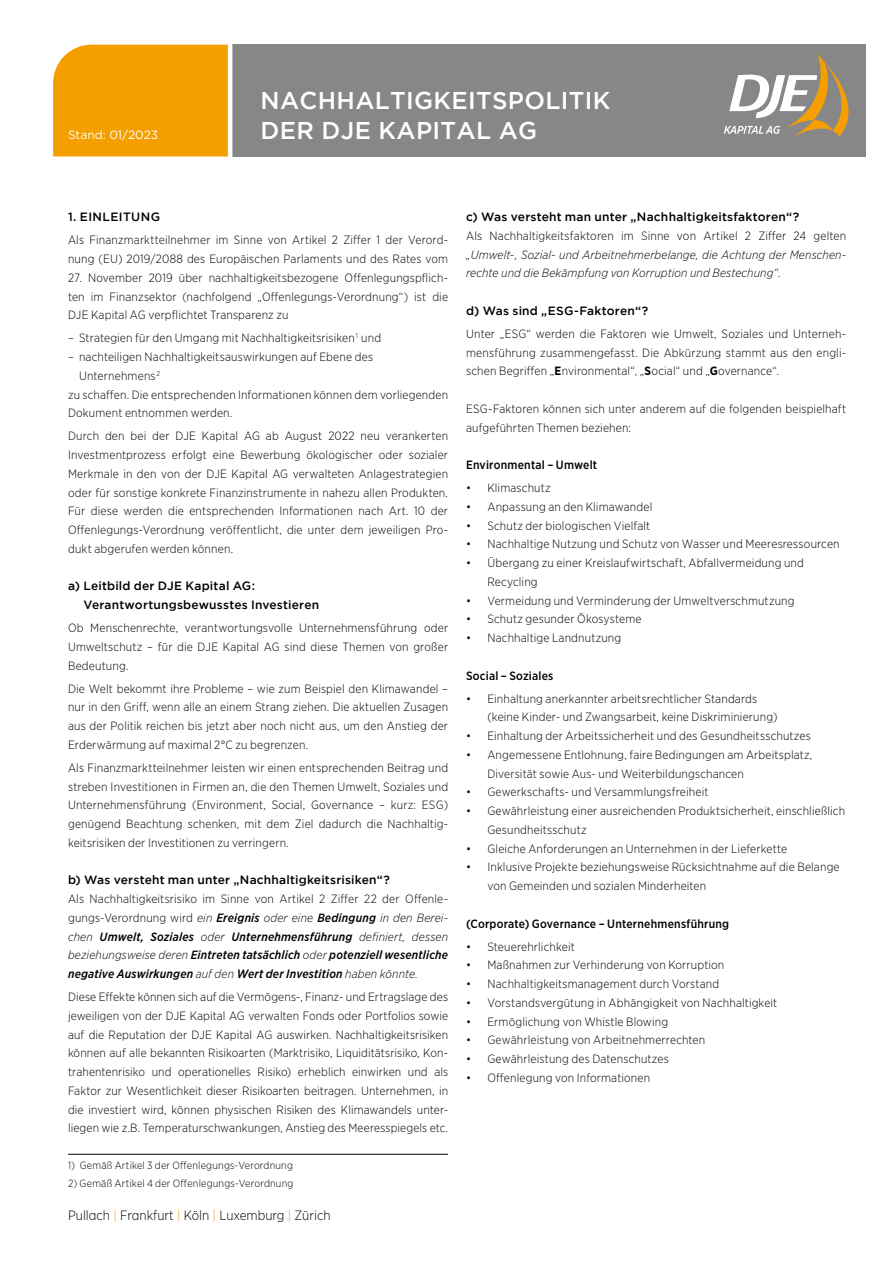
<style>
.page{position:relative;width:893px;height:1263px;background:#fff}
.page>*{position:absolute;margin:0;border:0;box-sizing:border-box;transform-origin:0 0}
.t1{font:500 24.3px "Gotham";letter-spacing:.015em;color:#fff}
.t2{font:300 13.5px "Gotham Narrow";color:#000}
.t3{font:300 12px/18.8px "Gotham Narrow";letter-spacing:.015em;color:#000}
.t4{font:italic 500 12px/18.8px "Gotham Narrow";letter-spacing:.015em;color:#000;text-align:justify}
.t5{font:500 12px/18.8px "Gotham";letter-spacing:.02em;color:#000}
.t6{font:italic 300 12px/18.8px "Gotham Narrow";letter-spacing:.01em;color:#000}
.t7{font:500 12px "Gotham Narrow";letter-spacing:.02em;color:#000}
.t8{font:12px "Gotham";color:#fff}
.t9{font:500 12px "Gotham";letter-spacing:.04em;color:#000}
.t10{font:300 10.5px "Gotham Narrow";letter-spacing:.02em;color:#000}
.s1{font-weight:300;font-style:normal}
.s2{font-weight:300}
.s3{color:#f59e00}
.s4{font-weight:700}
</style>
<div class="page">
<div style="left:53px;top:45px;width:175px;height:111px;background:#f59e00"></div>
<div style="left:232px;top:45px;width:633px;height:112px;background:#878787"></div>
<svg style="left:724px;top:54px;width:124px;height:83px"></svg>
<hr style="left:68px;top:1154px;width:380px;height:1px;background:#000">
<h1 class="t1" style="left:261px;top:87px;width:351px">NACHHALTIGKEITSPOLITIK</h1>
<p class="t8" style="left:68px;top:127px;width:92px">Stand: 01/2023</p>
<h1 class="t1" style="left:261px;top:116px;width:278px">DER DJE KAPITAL AG</h1>
<p class="t9" style="left:68px;top:210px;width:94px">1. EINLEITUNG</p>
<p class="t3" style="left:68px;top:230px;width:382px">Als Finanzmarktteilnehmer im Sinne von Artikel 2 Ziffer 1 der Verord&shy;nung (EU) 2019/2088 des Europäischen Parlaments und des Rates vom</p>
<p class="t3" style="left:68px;top:268px;width:382px;text-align:justify">27. November 2019 über nachhaltigkeitsbezogene Offenlegungspflich&shy;ten im Finanzsektor (nachfolgend „Offenlegungs-Verordnung“) ist die DJE Kapital AG verpflichtet Transparenz zu</p>
<p class="t3" style="left:68px;top:328px;width:315px">– Strategien für den Umgang mit Nachhaltigkeitsrisiken <sup>1</sup> und</p>
<p class="t3" style="left:68px;top:347px;width:307px">– nachteiligen Nachhaltigkeitsauswirkungen auf Ebene des</p>
<p class="t3" style="left:79px;top:366px;width:83px">Unternehmens <sup>2</sup></p>
<p class="t3" style="left:68px;top:385px;width:382px">zu schaffen. Die entsprechenden Informationen können dem vorliegenden</p>
<p class="t3" style="left:68px;top:403px;width:166px">Dokument entnommen werden.</p>
<p class="t3" style="left:68px;top:426px;width:382px;text-align:justify">Durch den bei der DJE Kapital AG ab August 2022 neu verankerten Investmentprozess erfolgt eine Bewerbung ökologischer oder sozialer Merkmale in den von der DJE Kapital AG verwalteten Anlagestrategien oder für sonstige konkrete Finanzinstrumente in nahezu allen Produkten.<br>Für diese werden die entsprechenden Informationen nach Art. 10 der Offenlegungs-Verordnung veröffentlicht, die unter dem jeweiligen Pro&shy;dukt abgerufen werden können.</p>
<p class="t5" style="left:83px;top:576px;width:237px;text-indent:-15px">a) Leitbild der DJE Kapital AG:<br>Verantwortungsbewusstes Investieren</p>
<p class="t3" style="left:68px;top:618px;width:382px;text-align:justify">Ob Menschenrechte, verantwortungsvolle Unternehmensführung oder Umweltschutz – für die DJE Kapital AG sind diese Themen von großer Bedeutung.</p>
<p class="t3" style="left:68px;top:679px;width:382px;text-align:justify">Die Welt bekommt ihre Probleme – wie zum Beispiel den Klimawandel – nur in den Griff, wenn alle an einem Strang ziehen. Die aktuellen Zusagen aus der Politik reichen bis jetzt aber noch nicht aus, um den Anstieg der Erderwärmung auf maximal 2°C zu begrenzen.</p>
<p class="t3" style="left:68px;top:758px;width:382px;text-align:justify">Als Finanzmarktteilnehmer leisten wir einen entsprechenden Beitrag und streben Investitionen in Firmen an, die den Themen Umwelt, Soziales und Unternehmensführung (Environment, Social, Governance – kurz: ESG) genügend Beachtung schenken, mit dem Ziel dadurch die Nachhaltig&shy;keitsrisiken der Investitionen zu verringern.</p>
<p class="t5" style="left:68px;top:870px;width:323px">b) Was versteht man unter „Nachhaltigkeitsrisiken“?</p>
<p class="t4" style="left:68px;top:889px;width:382px"><span class="s1">Als Nachhaltigkeitsrisiko im Sinne von Artikel 2 Ziffer 22 der Offenle&shy;gungs-Verordnung wird</span> <span class="s2">ein</span> Ereignis <span class="s2">oder eine</span> Bedingung <span class="s2">in den Berei&shy;chen</span> Umwelt, Soziales <span class="s2">oder</span> Unternehmensführung <span class="s2">definiert, dessen beziehungsweise deren</span> Eintreten tatsächlich <span class="s2">oder</span> potenziell wesentliche negative Auswirkungen <span class="s2">auf den</span> Wert der Investition <span class="s2">haben könnte.</span></p>
<p class="t3" style="left:68px;top:987px;width:382px;text-align:justify">Diese Effekte können sich auf die Vermögens-, Finanz- und Ertragslage des jeweiligen von der DJE Kapital AG verwalten Fonds oder Portfolios sowie auf die Reputation der DJE Kapital AG auswirken. Nachhaltigkeitsrisiken können auf alle bekannten Risikoarten (Marktrisiko, Liquiditätsrisiko, Kon&shy;trahentenrisiko und operationelles Risiko) erheblich einwirken und als Faktor zur Wesentlichkeit dieser Risikoarten beitragen. Unternehmen, in die investiert wird, können physischen Risiken des Klimawandels unter&shy;liegen wie z.B. Temperaturschwankungen, Anstieg des Meeresspiegels etc.</p>
<p class="t10" style="left:68px;top:1159px;width:226px">1) Gemäß Artikel 3 der Offenlegungs-Verordnung</p>
<p class="t10" style="left:68px;top:1177px;width:227px">2) Gemäß Artikel 4 der Offenlegungs-Verordnung</p>
<p class="t2" style="left:68px;top:1206px;width:264px">Pullach <span class="s3">|</span> Frankfurt <span class="s3">|</span> Köln <span class="s3">|</span> Luxemburg <span class="s3">|</span> Zürich</p>
<p class="t5" style="left:466px;top:207px;width:335px">c) Was versteht man unter „Nachhaltigkeitsfaktoren“?</p>
<p class="t3" style="left:466px;top:226px;width:382px">Als Nachhaltigkeitsfaktoren im Sinne von Artikel 2 Ziffer 24 gelten</p>
<p class="t6" style="left:466px;top:245px;width:382px">„Umwelt-, Sozial- und Arbeitnehmerbelange, die Achtung der Menschen&shy;rechte und die Bekämpfung von Korruption und Bestechung“.</p>
<p class="t5" style="left:466px;top:301px;width:184px">d) Was sind „ESG-Faktoren“?</p>
<p class="t3" style="left:466px;top:324px;width:382px;text-align:justify">Unter „ESG“ werden die Faktoren wie Umwelt, Soziales und Unterneh&shy;mensführung zusammengefasst. Die Abkürzung stammt aus den engli&shy;schen Begriffen „<span class="s4">E</span>nvironmental“, „<span class="s4">S</span>ocial“ und „<span class="s4">G</span>overnance“.</p>
<p class="t3" style="left:466px;top:399px;width:382px">ESG-Faktoren können sich unter anderem auf die folgenden beispielhaft aufgeführten Themen beziehen:</p>
<p class="t7" style="left:466px;top:457px;width:133px">Environmental – Umwelt</p>
<p class="t3" style="left:466px;top:478px;width:86px">• Klimaschutz</p>
<p class="t3" style="left:466px;top:497px;width:188px">• Anpassung an den Klimawandel</p>
<p class="t3" style="left:466px;top:516px;width:186px">• Schutz der biologischen Vielfalt</p>
<p class="t3" style="left:466px;top:535px;width:375px">• Nachhaltige Nutzung und Schutz von Wasser und Meeresressourcen</p>
<p class="t3" style="left:487px;top:553px;width:318px;text-indent:-21px">• Übergang zu einer Kreislaufwirtschaft, Abfallvermeidung und<br>Recycling</p>
<p class="t3" style="left:466px;top:591px;width:330px">• Vermeidung und Verminderung der Umweltverschmutzung</p>
<p class="t3" style="left:466px;top:609px;width:177px">• Schutz gesunder Ökosysteme</p>
<p class="t3" style="left:466px;top:628px;width:157px">• Nachhaltige Landnutzung</p>
<p class="t7" style="left:466px;top:668px;width:89px">Social – Soziales</p>
<p class="t3" style="left:487px;top:689px;width:292px;text-indent:-21px">• Einhaltung anerkannter arbeitsrechtlicher Standards (keine Kinder- und Zwangsarbeit, keine Diskriminierung)</p>
<p class="t3" style="left:466px;top:726px;width:346px">• Einhaltung der Arbeitssicherheit und des Gesundheitsschutzes</p>
<p class="t3" style="left:487px;top:745px;width:327px;text-indent:-21px">• Angemessene Entlohnung, faire Bedingungen am Arbeitsplatz,<br>Diversität sowie Aus- und Weiterbildungschancen</p>
<p class="t3" style="left:466px;top:782px;width:244px">• Gewerkschafts- und Versammlungsfreiheit</p>
<p class="t3" style="left:487px;top:801px;width:359px;text-indent:-21px">• Gewährleistung einer ausreichenden Produktsicherheit, einschließlich<br>Gesundheitsschutz</p>
<p class="t3" style="left:466px;top:839px;width:323px">• Gleiche Anforderungen an Unternehmen in der Lieferkette</p>
<p class="t3" style="left:487px;top:857px;width:354px;text-indent:-21px">• Inklusive Projekte beziehungsweise Rücksichtnahme auf die Belange von Gemeinden und sozialen Minderheiten</p>
<p class="t7" style="left:466px;top:916px;width:265px">(Corporate) Governance – Unternehmensführung</p>
<p class="t3" style="left:466px;top:937px;width:110px">• Steuerehrlichkeit</p>
<p class="t3" style="left:466px;top:955px;width:260px">• Maßnahmen zur Verhinderung von Korruption</p>
<p class="t3" style="left:466px;top:974px;width:255px">• Nachhaltigkeitsmanagement durch Vorstand</p>
<p class="t3" style="left:466px;top:993px;width:313px">• Vorstandsvergütung in Abhängigkeit von Nachhaltigkeit</p>
<p class="t3" style="left:466px;top:1012px;width:203px">• Ermöglichung von Whistle Blowing</p>
<p class="t3" style="left:466px;top:1030px;width:241px">• Gewährleistung von Arbeitnehmerrechten</p>
<p class="t3" style="left:466px;top:1049px;width:204px">• Gewährleistung des Datenschutzes</p>
<p class="t3" style="left:466px;top:1068px;width:186px">• Offenlegung von Informationen</p>
</div>
